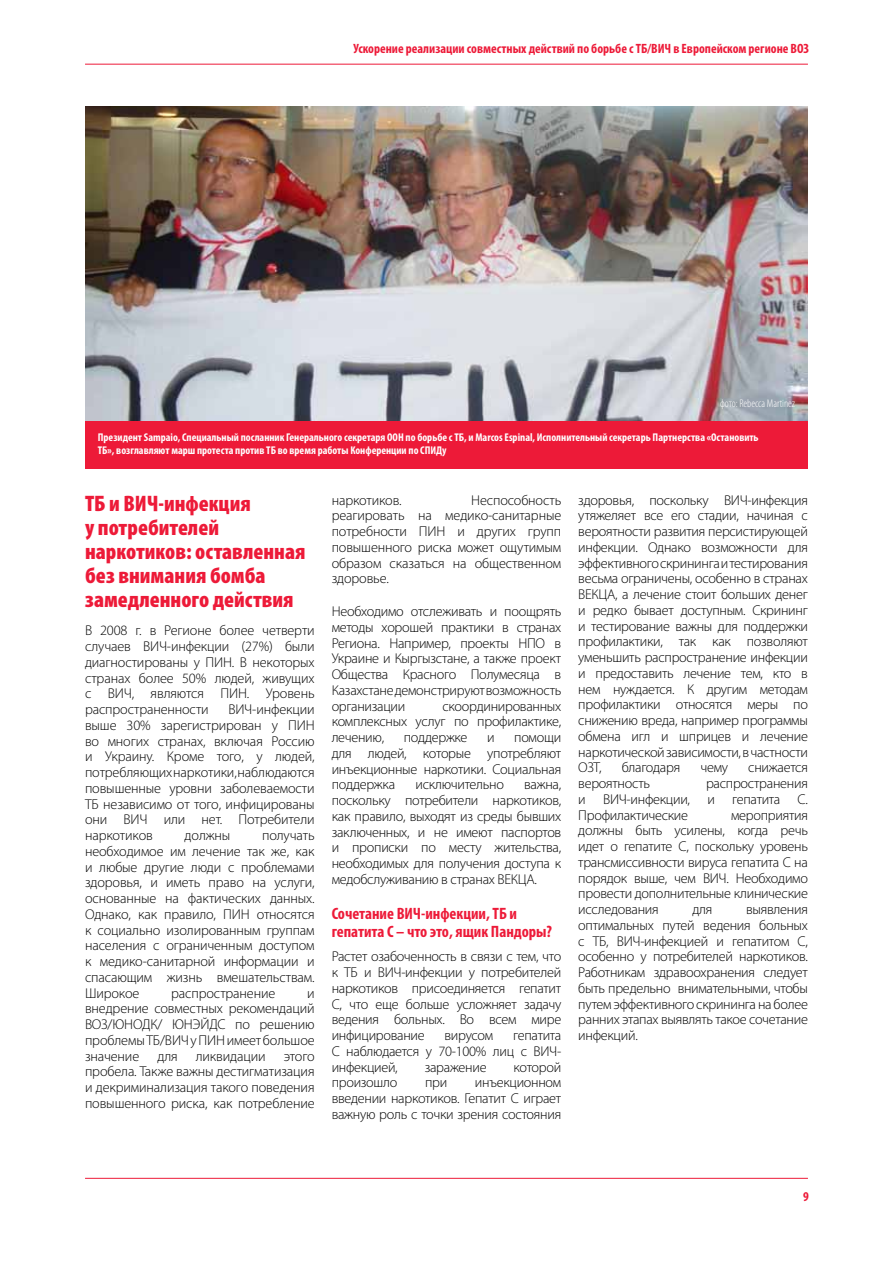
<style>
.page{position:relative;width:893px;height:1263px;background:#fff}
.page>*{position:absolute;margin:0;border:0;box-sizing:border-box;transform-origin:0 0}
.t1{font:900 condensed 22.5px/24px "Myriad Pro";color:#ed1a38}
.t2{font:700 condensed 16.5px/18px "Myriad Pro";color:#ed1a38}
.t3{font:300 14.25px/15.8px "Myriad Pro";letter-spacing:-.02em;color:#000;text-align:justify}
.t4{font:700 condensed 13.5px "Myriad Pro";color:#ed1a38}
.t5{font:700 condensed 11.25px/13.5px "Myriad Pro";color:#fff}
.t6{font:300 condensed 11.25px "Myriad Pro";color:#fff}
</style>
<div class="page">
<hr style="left:85px;top:64px;width:723px;height:1px;background:#ed1a38">
<hr style="left:85px;top:1178px;width:723px;height:1px;background:#ed1a38">
<img style="left:85px;top:106px;width:723px;height:315px">
<div style="left:85px;top:421px;width:723px;height:47px;background:#ed1a38"></div>
<p class="t4" style="left:353px;top:40px;width:457px">Ускорение реализации совместных действий по борьбе с ТБ/ВИЧ в Европейском регионе ВОЗ</p>
<p class="t6" style="left:720px;top:397px;width:77px">фото: Rebecca Martinez</p>
<p class="t5" style="left:98px;top:430px;width:662px">Президент Sampaio, Специальный посланник Генерального секретаря ООН по борьбе с ТБ, и Marcos Espinal, Исполнительный секретарь Партнерства «Остановить<br>ТБ», возглавляют марш протеста против ТБ во время работы Конференции по СПИДу</p>
<h1 class="t1" style="left:85px;top:491px;width:222px">ТБ и ВИЧ-инфекция<br>у потребителей наркотиков: оставленная без внимания бомба замедленного действия</h1>
<p class="t3" style="left:85px;top:623px;width:231px">В 2008 г. в Регионе более четверти случаев ВИЧ-инфекции (27%) были диагностированы у ПИН. В некоторых странах более 50% людей, живущих с ВИЧ, являются ПИН. Уровень распространенности</p>
<p class="t3" style="left:85px;top:701px;width:231px;text-indent:143px">ВИЧ-инфекции выше 30% зарегистрирован у ПИН во многих странах, включая Россию и Украину. Кроме того, у людей, потребляющих наркотики, наблюдаются повышенные уровни заболеваемости ТБ независимо от того, инфицированы они ВИЧ или нет. Потребители наркотиков</p>
<p class="t3" style="left:85px;top:827px;width:231px;text-indent:177px">получать необходимое им лечение так же, как и любые другие люди с проблемами здоровья, и иметь право на услуги, основанные на фактических данных.<br>Однако, как правило, ПИН относятся к социально изолированным группам населения с ограниченным доступом к медико-санитарной информации и спасающим жизнь вмешательствам.<br>Широкое</p>
<p class="t3" style="left:185px;top:827px;width:47px">должны</p>
<p class="t3" style="left:171px;top:985px;width:106px">распространение</p>
<p class="t3" style="left:85px;top:985px;width:231px;text-indent:222px">и внедрение совместных рекомендаций ВОЗ/ЮНОДК/ ЮНЭЙДС по решению проблемы ТБ/ВИЧ у ПИН имеет большое значение</p>
<p class="t3" style="left:85px;top:1048px;width:231px;text-indent:199px">этого пробела. Также важны дестигматизация и декриминализация такого поведения повышенного риска, как потребление</p>
<p class="t3" style="left:157px;top:1048px;width:22px">для</p>
<p class="t3" style="left:196px;top:1048px;width:71px">ликвидации</p>
<p class="t3" style="left:332px;top:492px;width:231px;text-indent:140px">Неспособность реагировать на медико-санитарные потребности ПИН и других групп повышенного риска может ощутимым образом сказаться на общественном здоровье.</p>
<p class="t3" style="left:332px;top:603px;width:231px">Необходимо отслеживать и поощрять методы хорошей практики в странах Региона. Например, проекты НПО в Украине и Кыргызстане, а также проект Общества Красного Полумесяца в Казахстане демонстрируют возможность организации</p>
<p class="t3" style="left:332px;top:492px;width:72px">наркотиков.</p>
<p class="t3" style="left:332px;top:698px;width:231px;text-indent:111px">скоординированных комплексных услуг по профилактике, лечению,</p>
<p class="t3" style="left:332px;top:729px;width:231px;text-indent:183px">помощи для людей, которые употребляют инъекционные наркотики. Социальная поддержка</p>
<p class="t3" style="left:404px;top:729px;width:65px">поддержке</p>
<p class="t3" style="left:487px;top:729px;width:9px">и</p>
<p class="t3" style="left:332px;top:776px;width:231px;text-indent:193px">важна, поскольку потребители наркотиков, как правило, выходят из среды бывших заключенных, и не имеют паспортов и прописки по месту жительства, необходимых для получения доступа к медобслуживанию в странах ВЕКЦА.</p>
<p class="t2" style="left:332px;top:904px;width:222px">Сочетание ВИЧ-инфекции, ТБ и гепатита C – что это, ящик Пандоры?</p>
<p class="t3" style="left:332px;top:948px;width:231px">Растет озабоченность в связи с тем, что к ТБ и ВИЧ-инфекции у потребителей наркотиков присоединяется гепатит C, что еще больше усложняет задачу ведения больных. Во всем мире инфицирование</p>
<p class="t3" style="left:415px;top:776px;width:90px">исключительно</p>
<p class="t3" style="left:332px;top:1027px;width:231px;text-indent:181px">гепатита С наблюдается у 70-100% лиц с ВИЧ&shy;инфекцией,</p>
<p class="t3" style="left:445px;top:1027px;width:50px">вирусом</p>
<p class="t3" style="left:425px;top:1059px;width:63px">заражение</p>
<p class="t3" style="left:513px;top:1059px;width:49px">которой</p>
<p class="t3" style="left:332px;top:1074px;width:67px">произошло</p>
<p class="t3" style="left:425px;top:1074px;width:24px">при</p>
<p class="t3" style="left:332px;top:1074px;width:231px;text-indent:143px">инъекционном введении наркотиков. Гепатит C играет важную роль с точки зрения состояния</p>
<p class="t3" style="left:578px;top:492px;width:231px">здоровья, поскольку ВИЧ-инфекция утяжеляет все его стадии, начиная с вероятности развития персистирующей инфекции. Однако возможности для эффективного скрининга и тестирования весьма ограничены, особенно в странах ВЕКЦА, а лечение стоит больших денег и редко бывает доступным. Скрининг и тестирование важны для поддержки профилактики, так как позволяют уменьшить распространение инфекции и предоставить лечение тем, кто в нем нуждается. К другим методам профилактики относятся меры по снижению вреда, например программы обмена игл и шприцев и лечение наркотической зависимости, в частности ОЗТ,</p>
<p class="t3" style="left:622px;top:760px;width:60px">благодаря</p>
<p class="t3" style="left:700px;top:760px;width:29px">чему</p>
<p class="t3" style="left:748px;top:760px;width:61px">снижается</p>
<p class="t3" style="left:578px;top:775px;width:73px">вероятность</p>
<p class="t3" style="left:578px;top:775px;width:231px;text-indent:128px">распространения и ВИЧ-инфекции, и гепатита C.<br>Профилактические</p>
<p class="t3" style="left:578px;top:807px;width:231px;text-indent:153px">мероприятия должны быть усилены, когда речь идет о гепатите C, поскольку уровень трансмиссивности вируса гепатита С на порядок выше, чем ВИЧ. Необходимо провести дополнительные клинические исследования</p>
<p class="t3" style="left:578px;top:901px;width:231px;text-indent:168px">выявления оптимальных путей ведения больных с ТБ, ВИЧ-инфекцией и гепатитом C, особенно у потребителей наркотиков.<br>Работникам здравоохранения следует быть предельно внимательными, чтобы путем эффективного скрининга на более ранних этапах выявлять такое сочетание инфекций.</p>
<p class="t3" style="left:692px;top:901px;width:22px">для</p>
<p class="t4" style="left:803px;top:1188px;width:7px">9</p>
</div>
